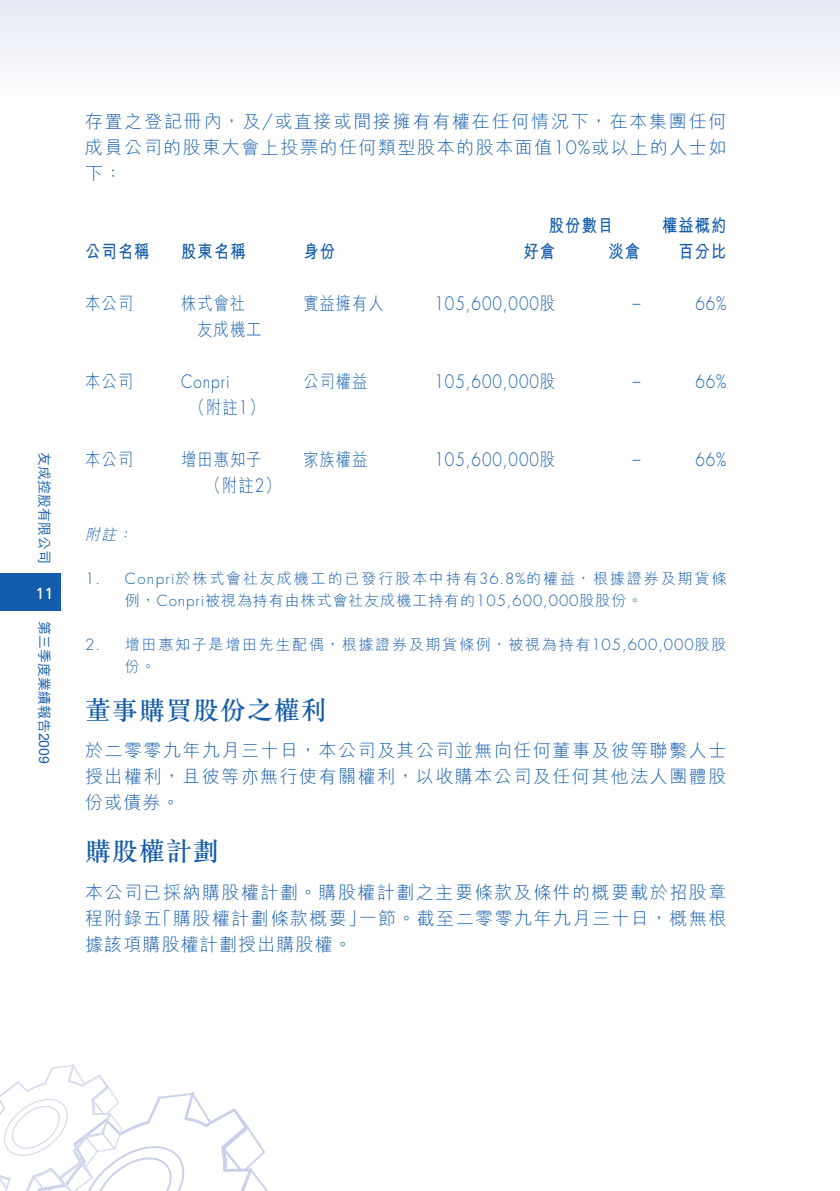
<style>
.page{position:relative;width:840px;height:1191px;background:#fff}
.page>*{position:absolute;margin:0;border:0;box-sizing:border-box;transform-origin:0 0}
.t1{font:500 26px "M Sung HK";letter-spacing:.04em;color:#135cab}
.t2{font:300 18px/26px "M Hei HK";letter-spacing:.08em;color:#135cab;text-align:justify}
.t3{font:300 18px "Futura Std";letter-spacing:.06em;color:#135cab;scale:.85 1}
.t4{font:300 18px "M Hei HK";letter-spacing:.08em;color:#135cab;scale:.85 1}
.t5{font:700 18px "M Hei HK";letter-spacing:.07em;color:#135cab;scale:.85 1}
.t6{font:300 18px/26px "M Hei HK";letter-spacing:.06em;color:#135cab}
.t7{font:16px "Frutiger LT Std";color:#fff}
.t8{font:300 15px "M Hei HK";letter-spacing:.115em;color:#135cab}
.t9{font:300 15px "M Hei HK";letter-spacing:.06em;color:#135cab}
.t10{font:300 15px "Futura Std";color:#135cab}
.t11{font:italic 300 15px "M Hei HK";color:#135cab}
.t12{font:500 14px "M Hei HK";letter-spacing:-.005em;color:#135cab}
.s1{font-family:"Futura Std"}
.s2{font-family:"M Hei HK"}
</style>
<div class="page">
<svg style="left:839px;top:0;width:1px;height:63px"></svg>
<div style="left:0;top:0;width:839px;height:493px;background:linear-gradient(to bottom,#f6f7fb,#fff)"></div>
<svg style="left:0;top:1064px;width:268px;height:127px"></svg>
<div style="left:0;top:573px;width:61px;height:38px;background:#135cab"></div>
<p class="t12" style="left:54px;top:452px;width:113px;rotate:90deg">友成控股有限公司</p>
<p class="t7" style="left:36px;top:584px;width:8px">11</p>
<p class="t12" style="left:54px;top:621px;width:144px;rotate:90deg">第三季度業績報告2009</p>
<p class="t2" style="left:85px;top:108px;width:642px">存置之登記冊內，及<span class="s1">/</span>或直接或間接擁有有權在任何情況下，在本集團任何成員公司的股東大會上投票的任何類型股本的股本面值<span class="s1">10%</span>或以上的人士如下：</p>
<p class="t5" style="left:661px;top:212px;width:77px">權益概約</p>
<p class="t5" style="left:548px;top:212px;width:77px">股份數目</p>
<p class="t5" style="left:85px;top:238px;width:77px">公司名稱</p>
<p class="t4" style="left:85px;top:291px;width:58px">本公司</p>
<p class="t4" style="left:85px;top:369px;width:58px">本公司</p>
<p class="t4" style="left:85px;top:447px;width:58px">本公司</p>
<p class="t11" style="left:85px;top:524px;width:37px">附註</p>
<p class="t11" style="left:117px;top:524px;width:21px">：</p>
<p class="t5" style="left:181px;top:238px;width:77px">股東名稱</p>
<p class="t4" style="left:181px;top:291px;width:77px">株式會社</p>
<p class="t4" style="left:197px;top:317px;width:77px">友成機工</p>
<p class="t3" style="left:181px;top:370px;width:58px">Conpri</p>
<p class="t4" style="left:190px;top:395px;width:89px">（附註 (<span class="s1">1</span></p>
<p class="t4" style="left:181px;top:447px;width:96px">增田惠知子</p>
<p class="t4" style="left:206px;top:473px;width:89px">（附註 (<span class="s1">2</span></p>
<p class="t5" style="left:303px;top:238px;width:39px">身份</p>
<p class="t4" style="left:303px;top:291px;width:96px">實益擁有人</p>
<p class="t4" style="left:303px;top:369px;width:77px">公司權益</p>
<p class="t4" style="left:303px;top:447px;width:77px">家族權益</p>
<p class="t5" style="left:523px;top:238px;width:39px">好倉</p>
<p class="t3" style="left:434px;top:292px;width:143px">105,600,000<span class="s2">股</span></p>
<p class="t3" style="left:434px;top:370px;width:143px">105,600,000<span class="s2">股</span></p>
<p class="t3" style="left:434px;top:448px;width:143px">105,600,000<span class="s2">股</span></p>
<p class="t5" style="left:608px;top:238px;width:39px">淡倉</p>
<p class="t3" style="left:632px;top:292px;width:11px">–</p>
<p class="t3" style="left:632px;top:370px;width:11px">–</p>
<p class="t3" style="left:632px;top:448px;width:11px">–</p>
<p class="t5" style="left:678px;top:238px;width:58px">百分比</p>
<p class="t3" style="left:695px;top:292px;width:38px">66%</p>
<p class="t3" style="left:695px;top:370px;width:38px">66%</p>
<p class="t3" style="left:695px;top:448px;width:38px">66%</p>
<p class="t10" style="left:85px;top:569px;width:16px">1.</p>
<p class="t10" style="left:85px;top:635px;width:16px">2.</p>
<p class="t8" style="left:125px;top:568px;width:602px"><span class="s1">Conpri</span>於株式會社友成機工的已發行股本中持有<span class="s1">36.8%</span>的權益，根據證券及期貨條</p>
<p class="t9" style="left:125px;top:590px;width:518px">例，<span class="s1">Conpri</span>被視為持有由株式會社友成機工持有的<span class="s1">105,600,000</span>股股份。</p>
<p class="t8" style="left:125px;top:634px;width:602px">增田惠知子是增田先生配偶，根據證券及期貨條例，被視為持有<span class="s1">105,600,000</span>股股</p>
<p class="t8" style="left:125px;top:656px;width:32px">份。</p>
<h1 class="t1" style="left:85px;top:692px;width:243px">董事購買股份之權利</h1>
<p class="t2" style="left:85px;top:737px;width:642px">於二零零九年九月三十日，本公司及其公司並無向任何董事及彼等聯繫人士授出權利，且彼等亦無行使有關權利，以收購本公司及任何其他法人團體股份或債券。</p>
<h1 class="t1" style="left:85px;top:833px;width:135px">購股權計劃</h1>
<p class="t2" style="left:85px;top:878px;width:642px;text-align:right">本公司已採納購股權計劃。購股權計劃之主要條款及條件的概要載於招股章一節。截至二零零九年九月三十日，概無根</p>
<p class="t6" style="left:85px;top:904px;width:268px">程附錄五<br>據該項購股權計劃授出購股權。</p>
<p class="t2" style="left:153px;top:904px;width:214px">「購股權計劃條款概要」</p>
</div>
